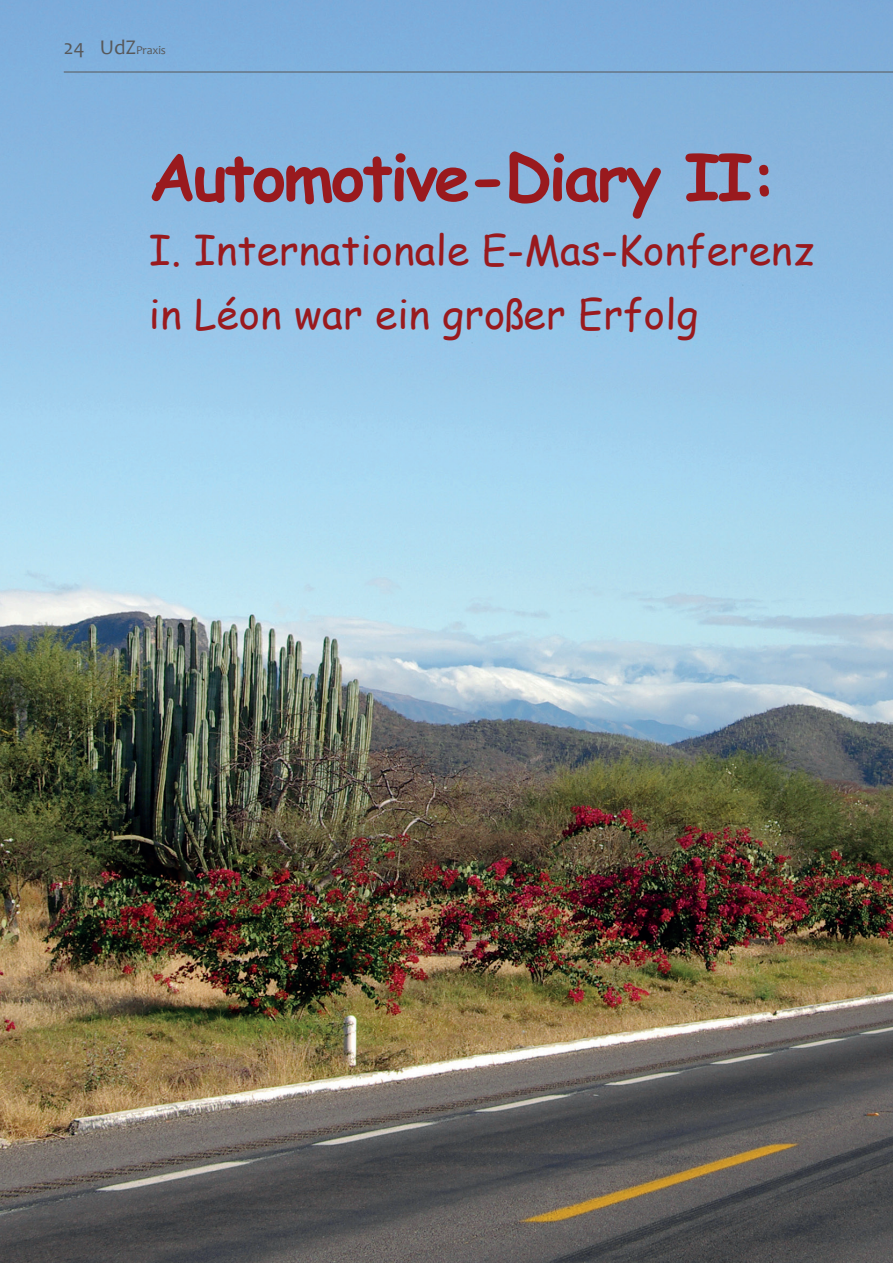
<style>
.page{position:relative;width:893px;height:1263px;background:#fff}
.page>*{position:absolute;margin:0;border:0;box-sizing:border-box;transform-origin:0 0}
.t1{font:700 64.5px "Comic Sans MS";letter-spacing:-.04em;color:#991a1e}
.t2{font:40.5px/64.5px "Comic Sans MS";letter-spacing:.005em;color:#991a1e}
.t3{font:21px "Candara";color:#57585a}
.t4{font:12px "Candara";letter-spacing:-.01em;color:#57585a}
.s1{font-size:21px}
</style>
<div class="page">
<img style="left:0;top:0;width:893px;height:1263px">
<hr style="left:64px;top:72px;width:829px;height:1px;background:#57585a">
<p class="t3" style="left:64px;top:34px;width:22px">24</p>
<p class="t4" style="left:100px;top:42px;width:68px"><span class="s1">UdZ</span>Praxis</p>
<h1 class="t1" style="left:149px;top:129px;width:630px">Automotive-Diary II:</h1>
<p class="t2" style="left:149px;top:217px;width:667px">I. Internationale E-Mas-Konferenz in Léon war ein großer Erfolg</p>
</div>
